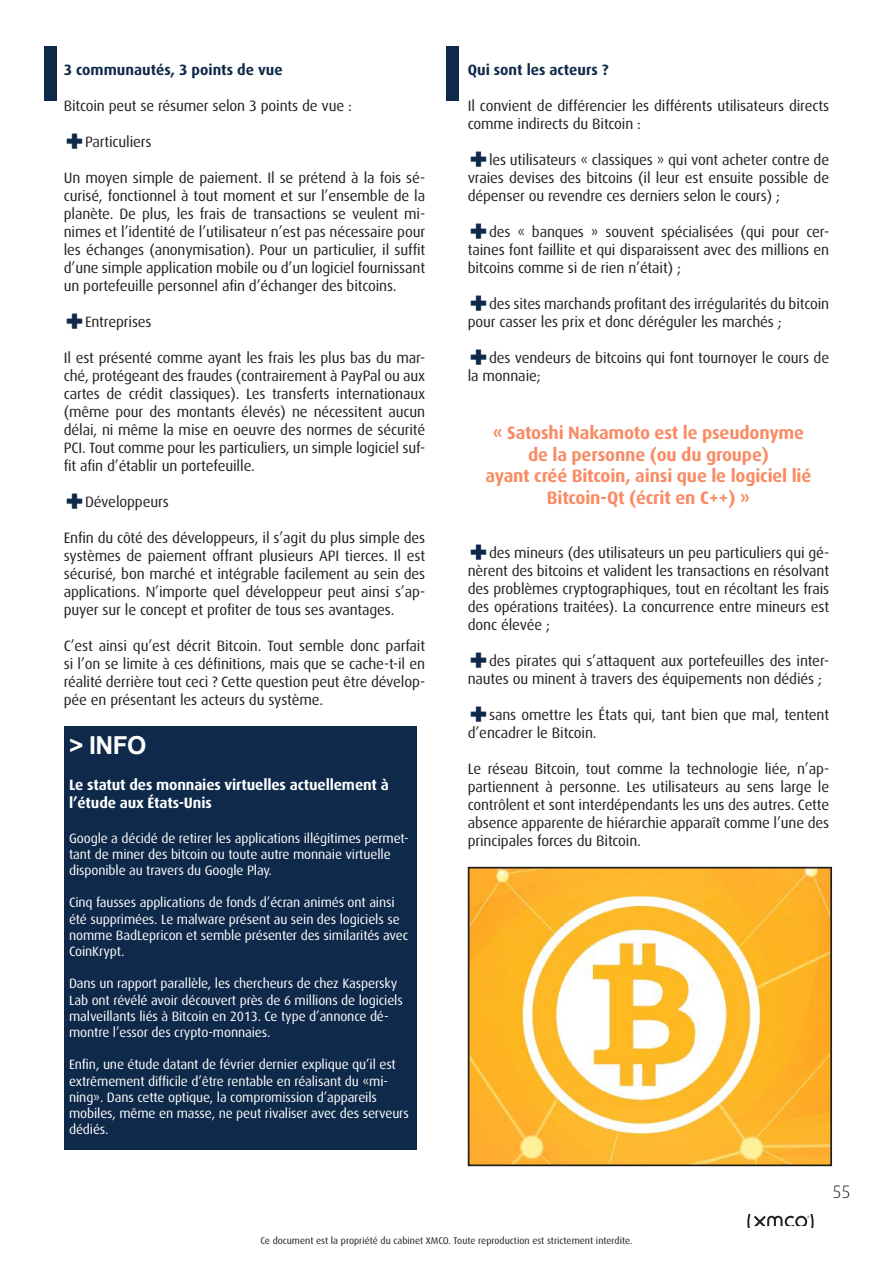
<style>
.page{position:relative;width:893px;height:1263px;background:#fff}
.page>*{position:absolute;margin:0;border:0;box-sizing:border-box;transform-origin:0 0}
.t1{font:900 36px "Dax Pro";color:#0e2949}
.t2{font:700 24.75px "Arial";color:#fff}
.t3{font:700 18px/21.6px "Dax Pro";letter-spacing:-.01em;color:#f98b64;text-align:center}
.t4{font:300 18px "Dax Pro";color:#241f1f}
.t5{font:15px/18px "Dax Pro";letter-spacing:-.01em;color:#241f1f;text-align:justify}
.t6{font:700 15px/18px "Dax Pro";letter-spacing:-.01em;color:#fff}
.t7{font:700 15px "Dax Pro";color:#0e2949}
.t8{font:13.5px/16.2px "Dax Pro";letter-spacing:-.01em;color:#fff}
.t9{font:9.75px "Dax Pro";color:#241f1f}
</style>
<div class="page">
<svg style="left:747px;top:1214px;width:66px;height:14px"></svg>
<div style="left:44px;top:47px;width:12px;height:54px;background:#0e2949"></div>
<div style="left:64px;top:726px;width:353px;height:424px;background:#0e2949"></div>
<img style="left:471px;top:870px;width:358px;height:293px">
<div style="left:468px;top:867px;width:364px;height:299px;border:2px solid #241f1f"></div>
<div style="left:446px;top:47px;width:13px;height:54px;background:#0e2949"></div>
<p class="t7" style="left:64px;top:60px;width:220px">3 communautés, 3 points de vue</p>
<p class="t5" style="left:64px;top:97px;width:290px">Bitcoin peut se résumer selon 3 points de vue :</p>
<h1 class="t1" style="left:64px;top:117px;width:23px">+</h1>
<p class="t5" style="left:85px;top:133px;width:68px">Particuliers</p>
<p class="t5" style="left:64px;top:169px;width:363px">Un moyen simple de paiement. Il se prétend à la fois sé&shy;curisé, fonctionnel à tout moment et sur l’ensemble de la planète. De plus, les frais de transactions se veulent mi&shy;nimes et l’identité de l’utilisateur n’est pas nécessaire pour les échanges (anonymisation). Pour un particulier, il suffit d’une simple application mobile ou d’un logiciel fournissant un portefeuille personnel afin d’échanger des bitcoins.</p>
<h1 class="t1" style="left:64px;top:297px;width:23px">+</h1>
<p class="t5" style="left:85px;top:313px;width:68px">Entreprises</p>
<p class="t5" style="left:64px;top:349px;width:363px">Il est présenté comme ayant les frais les plus bas du mar&shy;ché, protégeant des fraudes (contrairement à PayPal ou aux cartes de crédit classiques). Les transferts internationaux (même pour des montants élevés) ne nécessitent aucun délai, ni même la mise en oeuvre des normes de sécurité PCI. Tout comme pour les particuliers, un simple logiciel suf&shy;fit afin d’établir un portefeuille.</p>
<h1 class="t1" style="left:64px;top:477px;width:23px">+</h1>
<p class="t5" style="left:85px;top:493px;width:85px">Développeurs</p>
<p class="t5" style="left:64px;top:529px;width:363px">Enfin du côté des développeurs, il s’agit du plus simple des systèmes de paiement offrant plusieurs API tierces. Il est sécurisé, bon marché et intégrable facilement au sein des applications. N’importe quel développeur peut ainsi s’ap&shy;puyer sur le concept et profiter de tous ses avantages.</p>
<p class="t5" style="left:64px;top:637px;width:363px">C’est ainsi qu’est décrit Bitcoin. Tout semble donc parfait si l’on se limite à ces définitions, mais que se cache-t-il en réalité derrière tout ceci ? Cette question peut être dévelop&shy;pée en présentant les acteurs du système.</p>
<h2 class="t2" style="left:69px;top:729px;width:79px">&gt; INFO</h2>
<p class="t6" style="left:69px;top:776px;width:321px">Le statut des monnaies virtuelles actuellement à l’étude aux États-Unis</p>
<p class="t8" style="left:69px;top:829px;width:341px">Google a décidé de retirer les applications illégitimes permet&shy;tant de miner des bitcoin ou toute autre monnaie virtuelle disponible au travers du Google Play.</p>
<p class="t8" style="left:69px;top:894px;width:341px">Cinq fausses applications de fonds d’écran animés ont ainsi été supprimées. Le malware présent au sein des logiciels se nomme BadLepricon et semble présenter des similarités avec CoinKrypt.</p>
<p class="t8" style="left:69px;top:975px;width:335px">Dans un rapport parallèle, les chercheurs de chez Kaspersky Lab ont révélé avoir découvert près de 6 millions de logiciels malveillants liés à Bitcoin en 2013. Ce type d’annonce dé&shy;montre l’essor des crypto-monnaies.</p>
<p class="t8" style="left:69px;top:1056px;width:341px">Enfin, une étude datant de février dernier explique qu’il est extrêmement difficile d’être rentable en réalisant du «mi&shy;ning». Dans cette optique, la compromission d’appareils mobiles, même en masse, ne peut rivaliser avec des serveurs dédiés.</p>
<p class="t7" style="left:468px;top:60px;width:142px">Qui sont les acteurs ?</p>
<p class="t5" style="left:468px;top:97px;width:363px">Il convient de différencier les différents utilisateurs directs comme indirects du Bitcoin :</p>
<h1 class="t1" style="left:468px;top:135px;width:23px">+</h1>
<p class="t5" style="left:468px;top:151px;width:363px;text-indent:21px">les utilisateurs « classiques » qui vont acheter contre de vraies devises des bitcoins (il leur est ensuite possible de dépenser ou revendre ces derniers selon le cours) ;</p>
<h1 class="t1" style="left:468px;top:207px;width:23px">+</h1>
<p class="t5" style="left:468px;top:223px;width:363px;text-indent:21px">des « banques » souvent spécialisées (qui pour cer&shy;taines font faillite et qui disparaissent avec des millions en bitcoins comme si de rien n’était) ;</p>
<h1 class="t1" style="left:468px;top:279px;width:23px">+</h1>
<p class="t5" style="left:468px;top:295px;width:363px;text-indent:21px">des sites marchands profitant des irrégularités du bitcoin pour casser les prix et donc déréguler les marchés ;</p>
<h1 class="t1" style="left:468px;top:333px;width:23px">+</h1>
<p class="t5" style="left:468px;top:349px;width:363px;text-indent:21px">des vendeurs de bitcoins qui font tournoyer le cours de la monnaie;</p>
<p class="t3" style="left:485px;top:421px;width:327px">« Satoshi Nakamoto est le pseudonyme de la personne (ou du groupe)<br>ayant créé Bitcoin, ainsi que le logiciel lié Bitcoin-Qt (écrit en C++) »</p>
<h1 class="t1" style="left:468px;top:527px;width:23px">+</h1>
<p class="t5" style="left:468px;top:543px;width:363px;text-indent:21px">des mineurs (des utilisateurs un peu particuliers qui gé&shy;nèrent des bitcoins et valident les transactions en résolvant des problèmes cryptographiques, tout en récoltant les frais des opérations traitées). La concurrence entre mineurs est donc élevée ;</p>
<h1 class="t1" style="left:468px;top:635px;width:23px">+</h1>
<p class="t5" style="left:468px;top:651px;width:363px;text-indent:21px">des pirates qui s’attaquent aux portefeuilles des inter&shy;nautes ou minent à travers des équipements non dédiés ;</p>
<h1 class="t1" style="left:468px;top:689px;width:23px">+</h1>
<p class="t5" style="left:468px;top:705px;width:363px;text-indent:21px">sans omettre les États qui, tant bien que mal, tentent d’encadrer le Bitcoin.</p>
<p class="t5" style="left:468px;top:759px;width:363px">Le réseau Bitcoin, tout comme la technologie liée, n’ap&shy;partiennent à personne. Les utilisateurs au sens large le contrôlent et sont interdépendants les uns des autres. Cette absence apparente de hiérarchie apparaît comme l’une des principales forces du Bitcoin.</p>
<p class="t4" style="left:832px;top:1181px;width:20px">55</p>
<p class="t9" style="left:260px;top:1235px;width:374px">Ce document est la propriété du cabinet XMCO. Toute reproduction est strictement interdite.</p>
</div>
